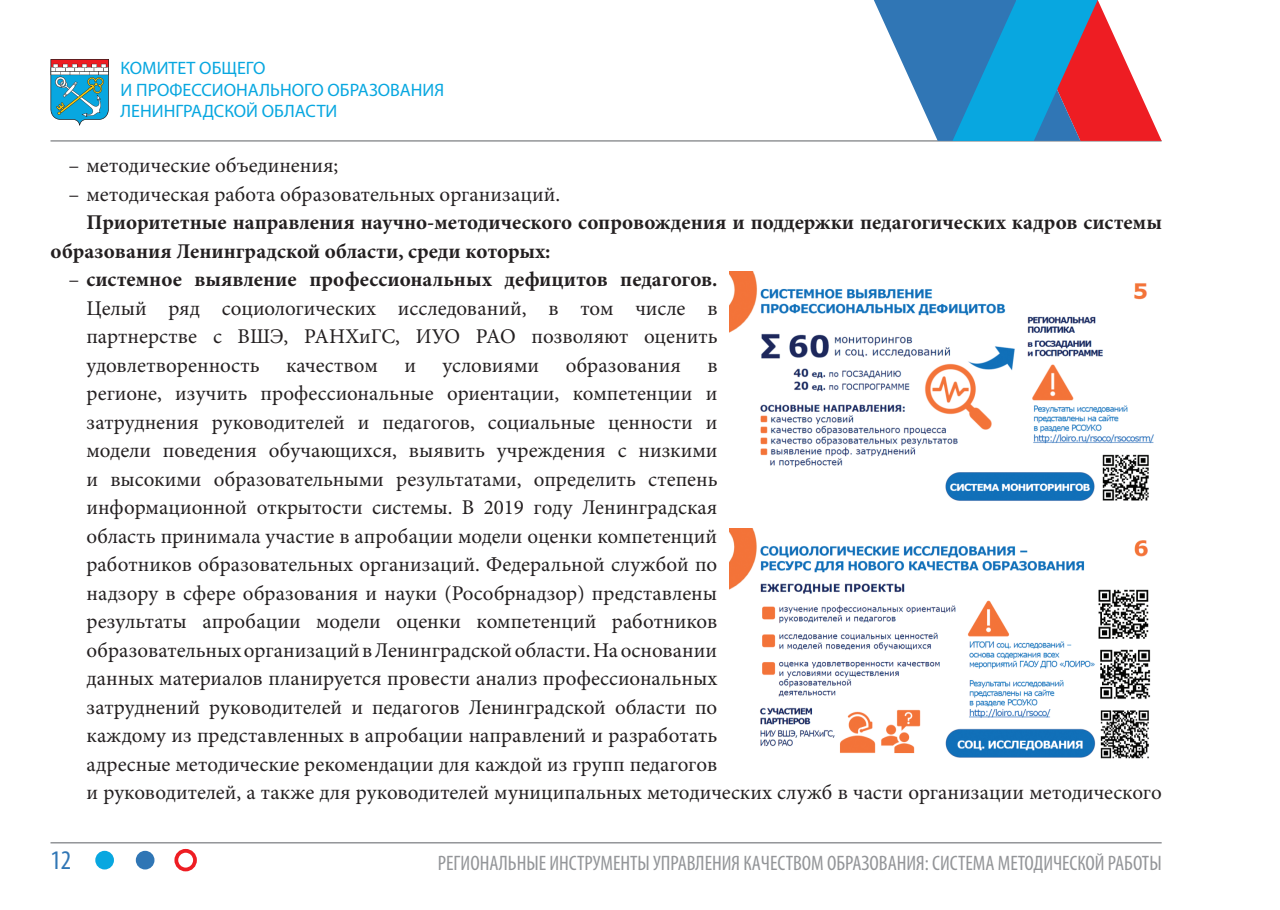
<style>
.page{position:relative;width:1280px;height:910px;background:#fff}
.page>*{position:absolute;margin:0;border:0;box-sizing:border-box;transform-origin:0 0}
.t1{font:condensed 27px "Myriad Pro";color:#3076b5}
.t2{font:21px/28.5px "Minion Pro";color:#231f20;text-align:justify}
.t3{font:700 21px/28.5px "Minion Pro";color:#231f20}
.t4{font:condensed 21px "Myriad Pro";color:#939598}
.t5{font:18px/21.6px "Myriad Pro";color:#08a7e0}
.s1{font-weight:700}
</style>
<div class="page">
<hr style="left:51px;top:140px;width:1111px;height:2px;background:#939598">
<hr style="left:51px;top:842px;width:1111px;height:1px;background:#939598">
<svg style="left:874px;top:0;width:288px;height:141px"></svg>
<div style="left:95px;top:851px;width:19px;height:18px;background:#08a7e0;border-radius:50%"></div>
<div style="left:136px;top:851px;width:18px;height:18px;background:#3076b5;border-radius:50%"></div>
<div style="left:174px;top:849px;width:23px;height:22px;border:4px solid #ee1d23;border-radius:50%"></div>
<svg style="left:51px;top:59px;width:58px;height:67px"></svg>
<img style="left:729px;top:272px;width:425px;height:229px">
<img style="left:729px;top:528px;width:422px;height:231px">
<p class="t5" style="left:121px;top:57px;width:325px">КОМИТЕТ ОБЩЕГО<br>И ПРОФЕССИОНАЛЬНОГО ОБРАЗОВАНИЯ<br>ЛЕНИНГРАДСКОЙ ОБЛАСТИ</p>
<p class="t2" style="left:69px;top:151px;width:271px">– методические объединения;</p>
<p class="t2" style="left:69px;top:180px;width:493px">– методическая работа образовательных организаций.</p>
<p class="t3" style="left:51px;top:208px;width:1113px;text-indent:36px">Приоритетные направления научно-методического сопровождения и поддержки педагогических кадров системы образования Ленинградской области, среди которых:</p>
<p class="t2" style="left:87px;top:265px;width:632px;text-indent:-18px">– <span class="s1">системное выявление профессиональных дефицитов педагогов.<br></span>Целый ряд социологических исследований, в том числе в партнерстве с ВШЭ, РАНХиГС, ИУО РАО позволяют оценить удовлетворенность</p>
<p class="t2" style="left:286px;top:351px;width:93px">качеством</p>
<p class="t2" style="left:404px;top:351px;width:13px">и</p>
<p class="t2" style="left:443px;top:351px;width:98px">условиями</p>
<p class="t2" style="left:566px;top:351px;width:117px">образования</p>
<p class="t2" style="left:87px;top:351px;width:1077px;text-align:left;text-indent:621px">в<br>регионе, изучить профессиональные ориентации, компетенции и<br>затруднения руководителей и педагогов, социальные ценности и<br>модели поведения обучающихся, выявить учреждения с низкими<br>и высокими образовательными результатами, определить степень<br>информационной открытости системы. В 2019 году Ленинградская<br>область принимала участие в апробации модели оценки компетенций<br>работников образовательных организаций. Федеральной службой по<br>надзору в сфере образования и науки (Рособрнадзор) представлены<br>результаты апробации модели оценки компетенций работников<br>образовательных организаций в Ленинградской области. На основании<br>данных материалов планируется провести анализ профессиональных<br>затруднений руководителей и педагогов Ленинградской области по<br>каждому из представленных в апробации направлений и разработать<br>адресные методические рекомендации для каждой из групп педагогов<br>и руководителей, а также для руководителей муниципальных методических служб в части организации методического</p>
<p class="t1" style="left:51px;top:844px;width:22px">12</p>
<p class="t4" style="left:438px;top:850px;width:725px">РЕГИОНАЛЬНЫЕ ИНСТРУМЕНТЫ УПРАВЛЕНИЯ КАЧЕСТВОМ ОБРАЗОВАНИЯ: СИСТЕМА МЕТОДИЧЕСКОЙ РАБОТЫ</p>
</div>
